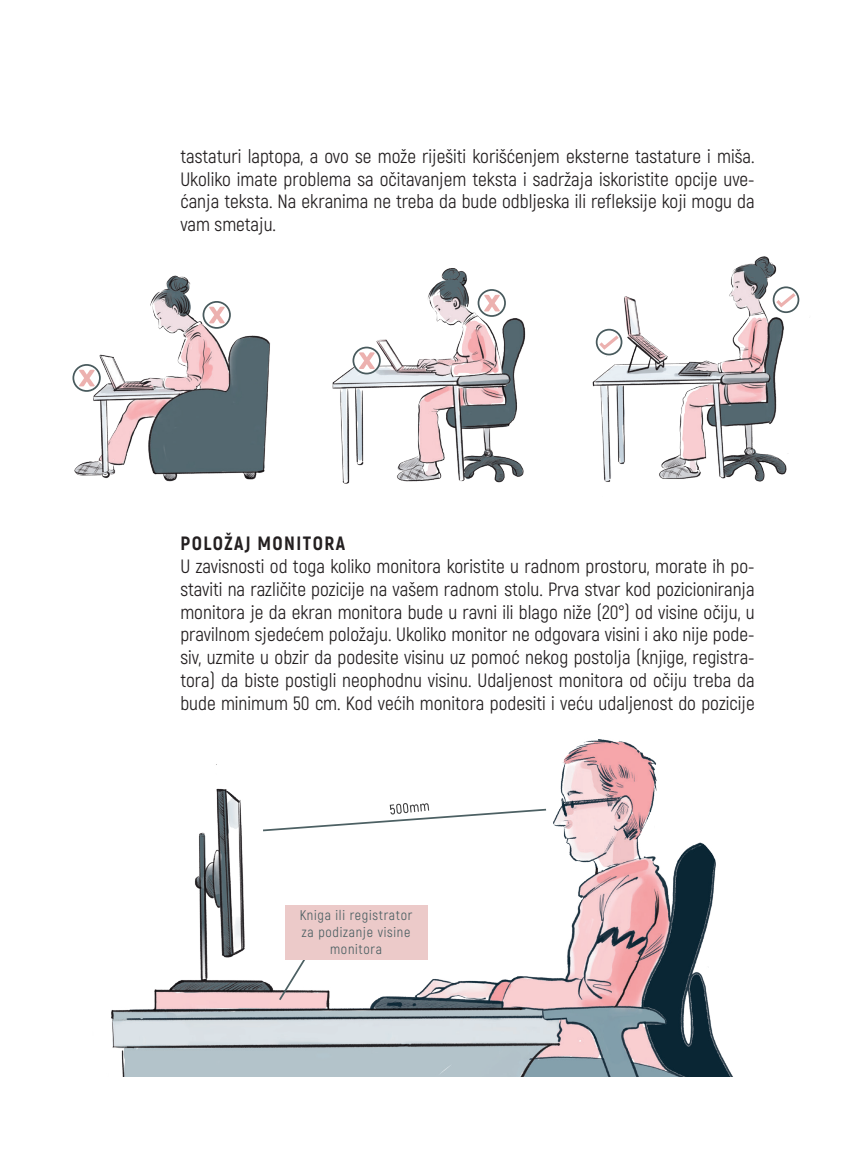
<style>
.page{position:relative;width:849px;height:1171px;background:#fff}
.page>*{position:absolute;margin:0;border:0;box-sizing:border-box;transform-origin:0 0}
.t1{font:19.25px/22.8px "Akrobat";color:#231f20;text-align:justify}
.t2{font:800 19.25px "Akrobat";letter-spacing:.075em;color:#231f20}
.t3{font:14px/16.8px "Akrobat";letter-spacing:.05em;color:#4c6063;text-align:center}
</style>
<div class="page">
<img style="left:74px;top:256px;width:726px;height:228px">
<div style="left:595px;top:329px;width:27px;height:26px;border:2px solid #485a5d;border-radius:50%"></div>
<svg style="left:596px;top:332px;width:26px;height:20px"></svg>
<svg style="left:773px;top:287px;width:25px;height:25px"></svg>
<div style="left:772px;top:286px;width:27px;height:27px;border:2px solid #485a5d;border-radius:50%"></div>
<svg style="left:772px;top:290px;width:26px;height:20px"></svg>
<svg style="left:478px;top:290px;width:27px;height:26px"></svg>
<div style="left:477px;top:289px;width:28px;height:28px;border:2px solid #485a5d;border-radius:50%"></div>
<svg style="left:484px;top:295px;width:15px;height:16px"></svg>
<svg style="left:203px;top:302px;width:27px;height:26px"></svg>
<div style="left:202px;top:301px;width:29px;height:28px;border:2px solid #485a5d;border-radius:50%"></div>
<svg style="left:209px;top:307px;width:16px;height:16px"></svg>
<svg style="left:353px;top:347px;width:27px;height:26px"></svg>
<div style="left:352px;top:347px;width:28px;height:27px;border:2px solid #485a5d;border-radius:50%"></div>
<svg style="left:359px;top:352px;width:15px;height:17px"></svg>
<svg style="left:73px;top:365px;width:27px;height:26px"></svg>
<div style="left:72px;top:364px;width:29px;height:28px;border:2px solid #485a5d;border-radius:50%"></div>
<svg style="left:79px;top:370px;width:16px;height:16px"></svg>
<img style="left:111px;top:739px;width:622px;height:337px">
<svg style="left:261px;top:803px;width:286px;height:29px"></svg>
<svg style="left:277px;top:928px;width:47px;height:74px"></svg>
<div style="left:285px;top:905px;width:142px;height:55px;background:#eccac9"></div>
<p class="t1" style="left:180px;top:145px;width:575px">tastaturi laptopa, a ovo se može riješiti korišćenjem eksterne tastature i miša.<br>Ukoliko imate problema sa očitavanjem teksta i sadržaja iskoristite opcije uve&shy;ćanja teksta. Na ekranima ne treba da bude odbljeska ili refleksije koji mogu da vam smetaju.</p>
<p class="t2" style="left:180px;top:531px;width:166px">POLOŽAJ MONITORA</p>
<p class="t1" style="left:180px;top:555px;width:575px">U zavisnosti od toga koliko monitora koristite u radnom prostoru, morate ih po&shy;staviti na različite pozicije na vašem radnom stolu. Prva stvar kod pozicioniranja monitora je da ekran monitora bude u ravni ili blago niže (20°) od visine očiju, u pravilnom sjedećem položaju. Ukoliko monitor ne odgovara visini i ako nije pode&shy;siv, uzmite u obzir da podesite visinu uz pomoć nekog postolja (knjige, registra&shy;tora) da biste postigli neophodnu visinu. Udaljenost monitora od očiju treba da bude minimum 50 cm. Kod većih monitora podesiti i veću udaljenost do pozicije</p>
<p class="t3" style="left:299px;top:907px;width:114px">Kniga ili registrator za podizanje visine monitora</p>
</div>
